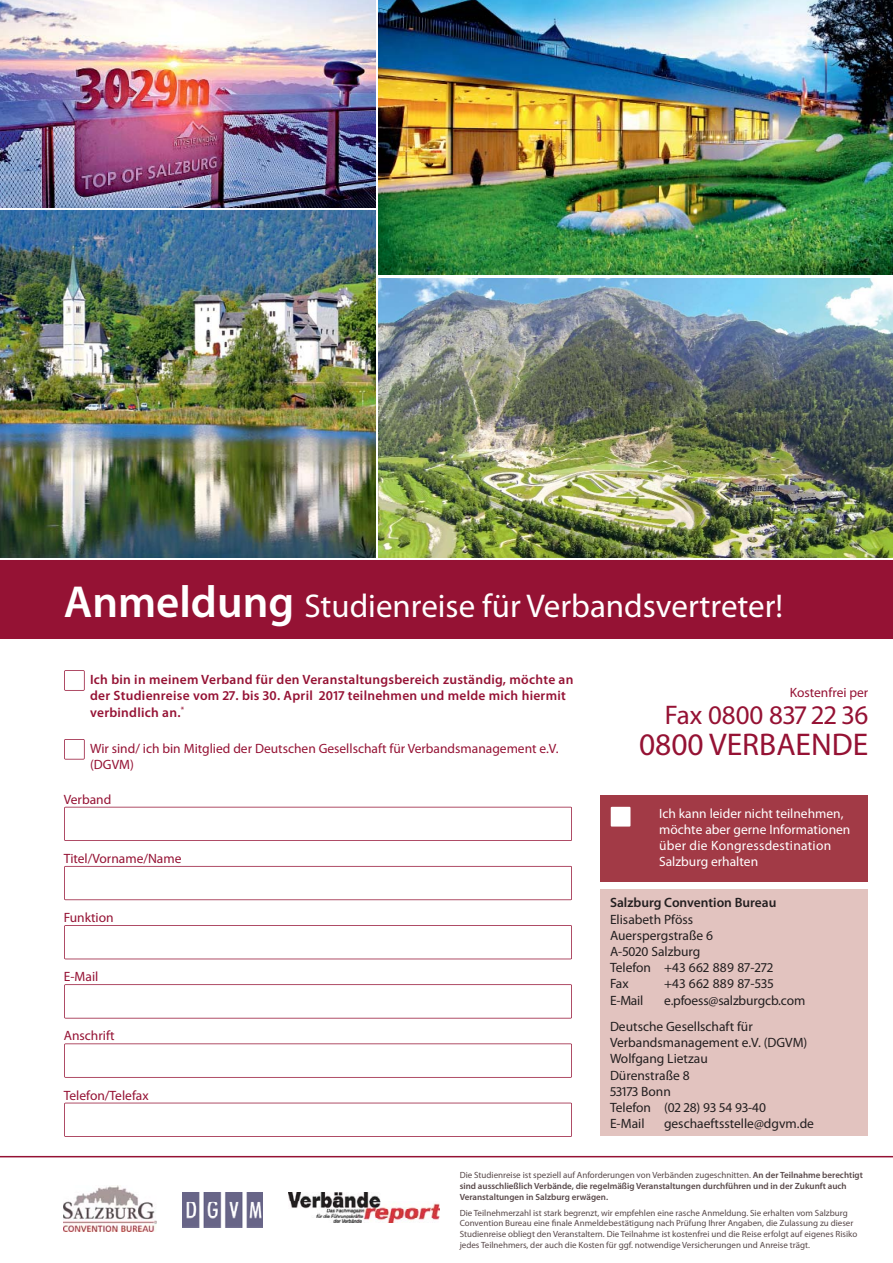
<style>
.page{position:relative;width:893px;height:1263px;background:#fff}
.page>*{position:absolute;margin:0;border:0;box-sizing:border-box;transform-origin:0 0}
.t1{font:33px "Myriad Pro";color:#fff}
.t2{font:31.5px "Myriad Pro";color:#951234}
.t3{font:27px "Myriad Pro";color:#951234}
.t4{font:13.5px/16.2px "Myriad Pro";color:#231f20}
.t5{font:13.5px/16.2px "Myriad Pro";color:#951234}
.t6{font:600 13.5px/16.2px "Myriad Pro";letter-spacing:.02em;color:#951234}
.t7{font:13.5px/16.2px "Myriad Pro";color:#fff}
.t8{font:600 13.5px "Myriad Pro";color:#231f20}
.t9{font:13.5px "Myriad Pro";letter-spacing:.02em;color:#231f20}
.t10{font:9px/10.8px "Myriad Pro";color:#584849}
.t11{font:600 9px/10.8px "Myriad Pro";color:#584849}
.s1{font-weight:600;font-size:45px}
.s2{font-weight:400}
</style>
<div class="page">
<svg style="left:0;top:759px;width:893px;height:398px"></svg>
<img style="left:0;top:0;width:375px;height:207px">
<img style="left:0;top:211px;width:375px;height:346px">
<svg style="left:64px;top:807px;width:508px;height:34px"></svg>
<svg style="left:64px;top:866px;width:508px;height:34px"></svg>
<svg style="left:64px;top:925px;width:508px;height:34px"></svg>
<svg style="left:64px;top:984px;width:508px;height:34px"></svg>
<svg style="left:64px;top:1043px;width:508px;height:35px"></svg>
<svg style="left:64px;top:1103px;width:508px;height:34px"></svg>
<svg style="left:64px;top:670px;width:21px;height:21px"></svg>
<svg style="left:64px;top:739px;width:21px;height:20px"></svg>
<div style="left:600px;top:795px;width:268px;height:86px;background:#a23a46"></div>
<div style="left:600px;top:889px;width:268px;height:247px;background:#e2c3bf"></div>
<div style="left:611px;top:807px;width:19px;height:19px;background:#fff"></div>
<img style="left:379px;top:0;width:514px;height:275px">
<img style="left:289px;top:1192px;width:151px;height:30px">
<img style="left:183px;top:1192px;width:80px;height:35px">
<img style="left:379px;top:278px;width:514px;height:279px">
<div style="left:0;top:560px;width:893px;height:79px;background:#951234"></div>
<img style="left:64px;top:1185px;width:92px;height:46px">
<h1 class="t1" style="left:64px;top:593px;width:721px"><span class="s1">Anmeldung</span> Studienreise für Verbandsvertreter!</h1>
<h3 class="t6" style="left:90px;top:673px;width:485px">Ich bin in meinem Verband für den Veranstaltungsbereich zuständig, möchte an der Studienreise vom 27. bis 30. April 2017 teilnehmen und melde mich hiermit verbindlich an.<sup>*</sup></h3>
<h3 class="t5" style="left:90px;top:742px;width:470px">Wir sind/ ich bin Mitglied der Deutschen Gesellschaft für Verbandsmanagement e.V. (DGVM)</h3>
<h3 class="t5" style="left:64px;top:792px;width:49px">Verband</h3>
<h3 class="t5" style="left:64px;top:851px;width:119px">Titel/Vorname/Name</h3>
<h3 class="t5" style="left:64px;top:911px;width:51px">Funktion</h3>
<h3 class="t5" style="left:64px;top:970px;width:36px">E-Mail</h3>
<h3 class="t5" style="left:64px;top:1029px;width:52px">Anschrift</h3>
<h3 class="t5" style="left:64px;top:1088px;width:86px">Telefon/Telefax</h3>
<h3 class="t5" style="left:790px;top:685px;width:80px">Kostenfrei per</h3>
<h3 class="t3" style="left:665px;top:705px;width:205px">Fax 0800 837 22 36</h3>
<h2 class="t2" style="left:639px;top:732px;width:231px">0800 VERBAENDE</h2>
<h3 class="t7" style="left:659px;top:806px;width:193px">Ich kann leider nicht teilnehmen, möchte aber gerne Informationen über die Kongressdestination<br>Salzburg erhalten</h3>
<h3 class="t8" style="left:610px;top:898px;width:168px">Salzburg Convention Bureau</h3>
<h3 class="t4" style="left:610px;top:912px;width:165px">Elisabeth Pföss<br>Auerspergstraße 6<br>A-5020 Salzburg<br>Telefon +43 662 889 87-272<br>Fax</h3>
<h3 class="t9" style="left:664px;top:979px;width:111px">+43 662 889 87-535</h3>
<h3 class="t4" style="left:610px;top:988px;width:197px;line-height:26.4px;text-indent:54px">e.pfoess@salzburgcb.com<br>Deutsche Gesellschaft für</h3>
<h3 class="t4" style="left:610px;top:1036px;width:199px">Verbandsmanagement e.V. (DGVM)<br>Wolfgang Lietzau<br>Dürenstraße 8<br>53173 Bonn<br>Telefon (02 28) 93 54 93-40<br>E-Mail</h3>
<h3 class="t4" style="left:610px;top:993px;width:35px">E-Mail</h3>
<h3 class="t4" style="left:664px;top:1117px;width:152px">geschaeftsstelle@dgvm.de</h3>
<p class="t11" style="left:460px;top:1171px;width:405px"><span class="s2">Die Studienreise ist speziell auf Anforderungen von Verbänden zugeschnitten.</span> An der Teilnahme berechtigt sind ausschließlich Verbände, die regelmäßig Veranstaltungen durchführen und in der Zukunft auch<br>Veranstaltungen in Salzburg erwägen.</p>
<p class="t10" style="left:460px;top:1208px;width:399px">Die Teilnehmerzahl ist stark begrenzt, wir empfehlen eine rasche Anmeldung. Sie erhalten vom Salzburg Convention Bureau eine finale Anmeldebestätigung nach Prüfung Ihrer Angaben, die Zulassung zu dieser Studienreise obliegt den Veranstaltern. Die Teilnahme ist kostenfrei und die Reise erfolgt auf eigenes Risiko jedes Teilnehmers, der auch die Kosten für ggf. notwendige Versicherungen und Anreise trägt.</p>
</div>
